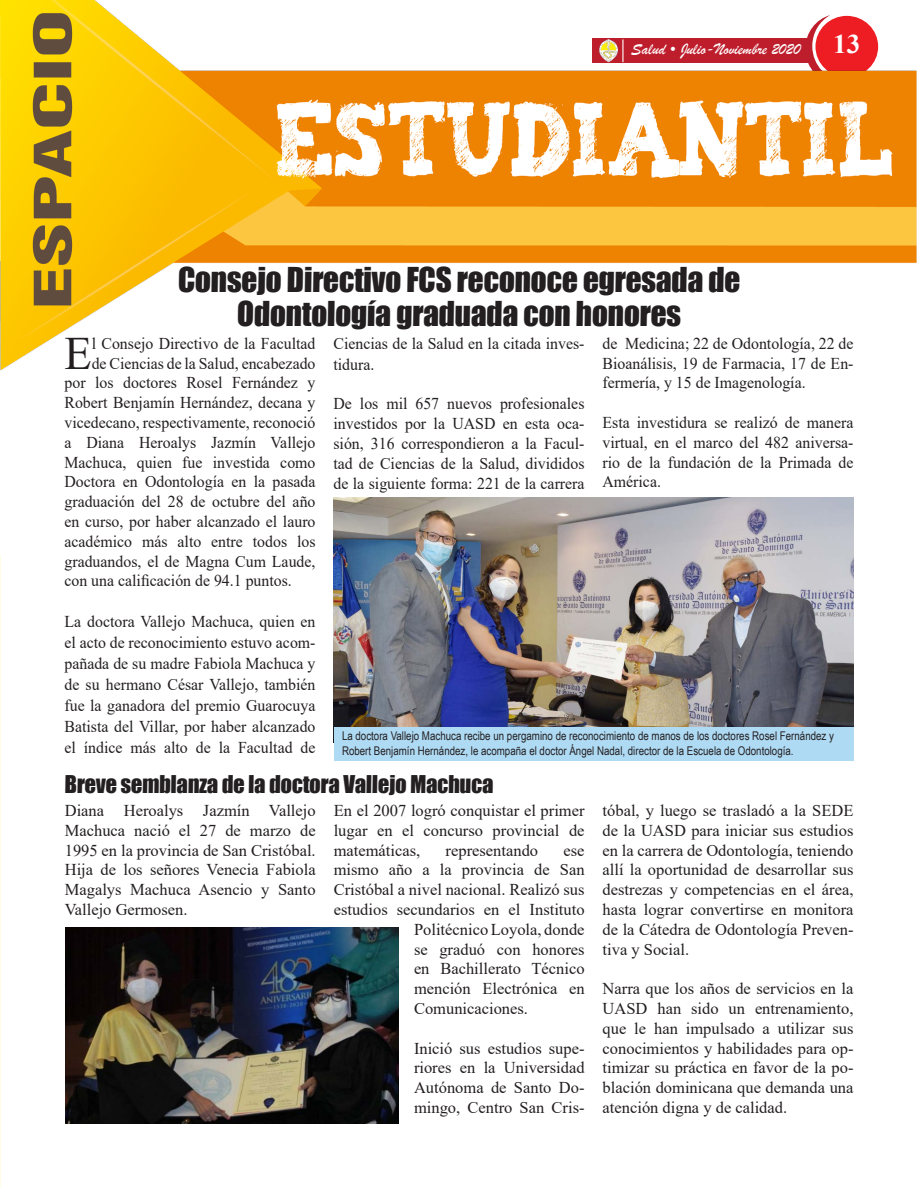
<style>
.page{position:relative;width:918px;height:1188px;background:#fff}
.page>*{position:absolute;margin:0;border:0;box-sizing:border-box;transform-origin:0 0}
.Titulos{font:46.35px "Times New Roman";color:#231f20;scale:.96 1}
.Titulos-2{font:31.5px "Impact";letter-spacing:-.01em;color:#231f20}
.Titulos-3{font:22.5px "Impact";letter-spacing:-.01em;color:#231f20}
.Titulos-4{font:16.5px/19.8px "Times New Roman";color:#231f20;text-align:justify;scale:.96 1}
.Titulos-5{font:16.5px/19.8px "Times New Roman";color:#231f20;text-align:justify}
.t1{font:16.5px "Brush Script";color:#fff}
.Pie_de_foto{font:12px/15px "Arial Narrow";color:#231f20}
.s1{font-family:"Times New Roman";font-weight:700;font-size:27px}
</style>
<div class="page">
<img style="left:0;top:0;width:917px;height:371px">
<img style="left:333px;top:498px;width:520px;height:245px">
<div style="left:334px;top:727px;width:520px;height:34px;background:#afdaf4"></div>
<img style="left:65px;top:928px;width:334px;height:195px">
<p class="t1" style="left:631px;top:39px;width:231px">Salud • Julio-Noviembre 2020 <span class="s1">13</span></p>
<p class="Titulos-2" style="left:178px;top:255px;width:565px">Consejo Directivo FCS reconoce egresada de</p>
<p class="Titulos-2" style="left:237px;top:289px;width:447px">Odontología graduada con honores</p>
<p class="Titulos" style="left:64px;top:320px;width:30px">E</p>
<p class="Titulos-4" style="left:92px;top:333px;width:235px">l Consejo Directivo de la Facultad</p>
<p class="Titulos-4" style="left:92px;top:353px;width:235px">de Ciencias de la Salud, encabezado</p>
<p class="Titulos-4" style="left:64px;top:373px;width:263px">por los doctores Rosel Fernández y</p>
<p class="Titulos-4" style="left:64px;top:392px;width:263px">Robert Benjamín Hernández, decana y</p>
<p class="Titulos-4" style="left:64px;top:412px;width:263px">vicedecano, respectivamente, reconoció</p>
<p class="Titulos-4" style="left:64px;top:432px;width:263px">a Diana Heroalys Jazmín Vallejo</p>
<p class="Titulos-4" style="left:64px;top:452px;width:263px">Machuca, quien fue investida como</p>
<p class="Titulos-4" style="left:64px;top:472px;width:263px">Doctora en Odontología en la pasada</p>
<p class="Titulos-4" style="left:64px;top:491px;width:263px">graduación del 28 de octubre del año</p>
<p class="Titulos-4" style="left:64px;top:511px;width:263px">en curso, por haber alcanzado el lauro</p>
<p class="Titulos-4" style="left:64px;top:531px;width:263px">académico más alto entre todos los</p>
<p class="Titulos-4" style="left:64px;top:551px;width:263px">graduandos, el de Magna Cum Laude,</p>
<p class="Titulos-4" style="left:64px;top:571px;width:238px">con una calificación de 94.1 puntos.</p>
<p class="Titulos-4" style="left:64px;top:611px;width:263px;line-height:21px">La doctora Vallejo Machuca, quien en el acto de reconocimiento estuvo acom&shy;pañada de su madre Fabiola Machuca y de su hermano César Vallejo, también fue la ganadora del premio Guarocuya Batista del Villar, por haber alcanzado el índice más alto de la Facultad de</p>
<p class="Titulos-4" style="left:333px;top:332px;width:263px;line-height:21px">Ciencias de la Salud en la citada inves&shy;tidura.</p>
<p class="Titulos-4" style="left:333px;top:394px;width:263px">De los mil 657 nuevos profesionales investidos por la UASD en esta oca&shy;sión, 316 correspondieron a la Facul&shy;tad de Ciencias de la Salud, divididos de la siguiente forma: 221 de la carrera</p>
<p class="Titulos-4" style="left:603px;top:333px;width:263px">de Medicina; 22 de Odontología, 22 de Bioanálisis, 19 de Farmacia, 17 de En&shy;fermería, y 15 de Imagenología.</p>
<p class="Titulos-4" style="left:603px;top:412px;width:263px">Esta investidura se realizó de manera virtual, en el marco del 482 aniversa&shy;rio de la fundación de la Primada de América.</p>
<p class="Pie_de_foto" style="left:342px;top:728px;width:494px">La doctora Vallejo Machuca recibe un pergamino de reconocimiento de manos de los doctores Rosel Fernández y<br>Robert Benjamín Hernández, le acompaña el doctor Ángel Nadal, director de la Escuela de Odontología.</p>
<p class="Titulos-3" style="left:64px;top:767px;width:431px">Breve semblanza de la doctora Vallejo Machuca</p>
<p class="Titulos-5" style="left:65px;top:800px;width:252px">Diana Heroalys Jazmín Vallejo Machuca nació el 27 de marzo de 1995 en la provincia de San Cristóbal.<br>Hija de los señores Venecia Fabiola Magalys Machuca Asencio y Santo Vallejo Germosen.</p>
<p class="Titulos-5" style="left:334px;top:800px;width:252px">En el 2007 logró conquistar el primer lugar en el concurso provincial de matemáticas,</p>
<p class="Titulos-5" style="left:446px;top:840px;width:94px">representando</p>
<p class="Titulos-5" style="left:564px;top:840px;width:23px">ese</p>
<p class="Titulos-5" style="left:334px;top:859px;width:252px">mismo año a la provincia de San</p>
<p class="Titulos-5" style="left:334px;top:879px;width:252px">Cristóbal a nivel nacional. Realizó sus</p>
<p class="Titulos-5" style="left:334px;top:899px;width:252px">estudios secundarios en el Instituto</p>
<p class="Titulos-5" style="left:414px;top:919px;width:172px">Politécnico Loyola, donde</p>
<p class="Titulos-5" style="left:414px;top:939px;width:172px">se graduó con honores</p>
<p class="Titulos-5" style="left:414px;top:958px;width:172px">en Bachillerato Técnico</p>
<p class="Titulos-5" style="left:414px;top:978px;width:172px">mención Electrónica en</p>
<p class="Titulos-5" style="left:414px;top:998px;width:116px">Comunicaciones.</p>
<p class="Titulos-5" style="left:414px;top:1038px;width:172px">Inició sus estudios supe&shy;riores en la Universidad Autónoma de Santo Do&shy;mingo, Centro San Cris-</p>
<p class="Titulos-5" style="left:603px;top:800px;width:252px">tóbal, y luego se trasladó a la SEDE de la UASD para iniciar sus estudios en la carrera de Odontología, teniendo allí la oportunidad de desarrollar sus destrezas y competencias en el área, hasta lograr convertirse en monitora de la Cátedra de Odontología Preven&shy;tiva y Social.</p>
<p class="Titulos-5" style="left:603px;top:978px;width:252px">Narra que los años de servicios en la UASD han sido un entrenamiento, que le han impulsado a utilizar sus conocimientos y habilidades para op&shy;timizar su práctica en favor de la po&shy;blación dominicana que demanda una atención digna y de calidad.</p>
</div>
